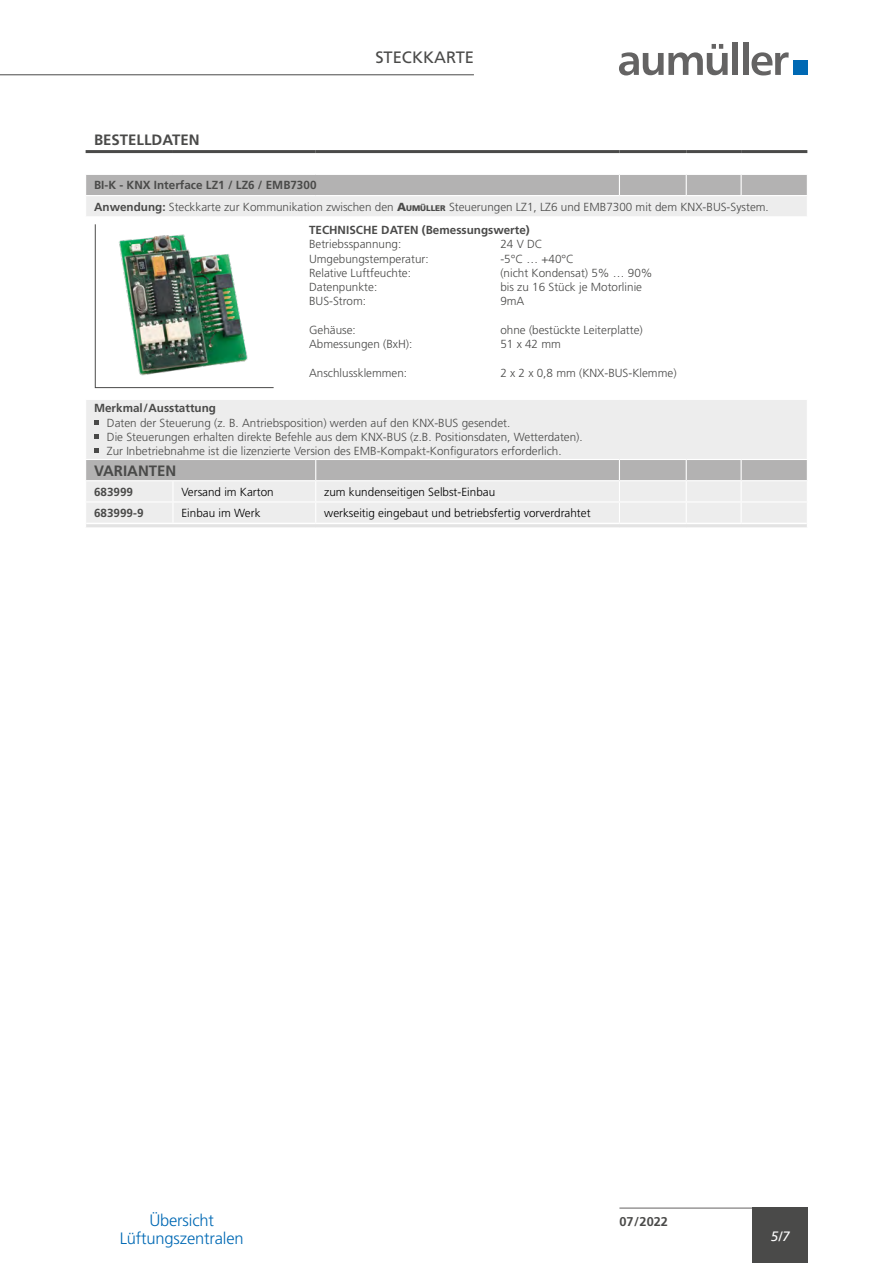
<style>
.page{position:relative;width:893px;height:1263px;background:#fff}
.page>*{position:absolute;margin:0;border:0;box-sizing:border-box;transform-origin:0 0}
.t1{font:300 16.5px/18px "Frutiger LT Std";letter-spacing:-.01em;color:#0069b4;text-align:center}
.t2{font:16.5px "Frutiger LT Std";color:#4a4a49}
.t3{font:700 15px "Frutiger LT Std";color:#4a4a49}
.t4{font:italic 13.5px "Frutiger LT";color:#fff}
.t5{font:700 12.75px "Frutiger LT Std";color:#4a4a49}
.t6{font:300 11.7px/14.2px "Frutiger LT Std";color:#4a4a49}
.t7{font:300 11.7px "Frutiger LT Std";color:#000}
.t8{font:700 11.7px "Frutiger LT Std";color:#4a4a49}
.s1{font-weight:700}
.s2{font-weight:900}
.s3{font-weight:900;font-size:8.25px}
</style>
<div class="page">
<hr style="left:0;top:74px;width:474px;height:1px;background:#4a4a49">
<hr style="left:619px;top:1208px;width:189px;height:1px;background:#646363">
<div style="left:753px;top:1208px;width:55px;height:55px;background:#4a4a49"></div>
<svg style="left:619px;top:44px;width:109px;height:31px"></svg>
<div style="left:732px;top:43px;width:6px;height:32px;background:#646363"></div>
<div style="left:743px;top:43px;width:5px;height:32px;background:#646363"></div>
<svg style="left:751px;top:52px;width:38px;height:23px"></svg>
<div style="left:793px;top:60px;width:15px;height:15px;background:#0069b4"></div>
<div style="left:86px;top:400px;width:721px;height:59px;background:#ededed"></div>
<hr style="left:86px;top:150px;width:87px;height:3px;background:#4a4a49">
<hr style="left:173px;top:150px;width:143px;height:3px;background:#4a4a49">
<hr style="left:316px;top:150px;width:303px;height:3px;background:#4a4a49">
<hr style="left:619px;top:150px;width:67px;height:3px;background:#4a4a49">
<hr style="left:686px;top:150px;width:55px;height:3px;background:#4a4a49">
<hr style="left:741px;top:150px;width:66px;height:3px;background:#4a4a49">
<svg style="left:86px;top:153px;width:721px;height:63px"></svg>
<hr style="left:173px;top:195px;width:143px;height:1px;background:#fff">
<hr style="left:316px;top:195px;width:303px;height:1px;background:#fff">
<hr style="left:619px;top:195px;width:67px;height:1px;background:#fff">
<hr style="left:686px;top:195px;width:55px;height:1px;background:#fff">
<hr style="left:741px;top:195px;width:67px;height:1px;background:#fff">
<svg style="left:86px;top:459px;width:721px;height:68px;background:#dcdcdc"></svg>
<hr style="left:86px;top:523px;width:87px;height:1px;background:#fff">
<hr style="left:173px;top:523px;width:143px;height:1px;background:#fff">
<hr style="left:316px;top:523px;width:303px;height:1px;background:#fff">
<hr style="left:619px;top:523px;width:67px;height:1px;background:#fff">
<hr style="left:686px;top:523px;width:55px;height:1px;background:#fff">
<hr style="left:741px;top:523px;width:66px;height:1px;background:#fff">
<svg style="left:94px;top:420px;width:5px;height:5px"></svg>
<svg style="left:94px;top:434px;width:5px;height:5px"></svg>
<svg style="left:94px;top:449px;width:5px;height:4px"></svg>
<svg style="left:95px;top:224px;width:179px;height:164px"></svg>
<img style="left:117px;top:228px;width:134px;height:156px">
<h1 class="t2" style="left:375px;top:48px;width:100px">STECKKARTE</h1>
<p class="t3" style="left:94px;top:131px;width:107px">BESTELLDATEN</p>
<p class="t6" style="left:94px;top:175px;width:676px;line-height:21.3px"><span class="s1">BI-K - KNX Interface LZ1 / LZ6 / EMB7300<br>Anwendung:</span> Steckkarte zur Kommunikation zwischen den <span class="s2">A</span><span class="s3">UMÜLLER</span> Steuerungen LZ1, LZ6 und EMB7300 mit dem KNX-BUS-System.</p>
<p class="t8" style="left:309px;top:223px;width:222px">TECHNISCHE DATEN (Bemessungswerte)</p>
<p class="t6" style="left:309px;top:237px;width:94px">Betriebsspannung:</p>
<p class="t6" style="left:500px;top:237px;width:44px">24 V DC</p>
<p class="t6" style="left:309px;top:252px;width:121px">Umgebungstemperatur:</p>
<p class="t6" style="left:500px;top:252px;width:75px">-5°C … +40°C</p>
<p class="t6" style="left:309px;top:266px;width:104px">Relative Luftfeuchte:</p>
<p class="t6" style="left:500px;top:266px;width:154px">(nicht Kondensat) 5% … 90%</p>
<p class="t6" style="left:309px;top:280px;width:70px">Datenpunkte:</p>
<p class="t6" style="left:500px;top:280px;width:143px">bis zu 16 Stück je Motorlinie</p>
<p class="t6" style="left:309px;top:294px;width:58px">BUS-Strom:</p>
<p class="t6" style="left:500px;top:294px;width:26px">9mA</p>
<p class="t6" style="left:309px;top:323px;width:48px">Gehäuse:</p>
<p class="t6" style="left:500px;top:323px;width:144px">ohne (bestückte Leiterplatte)</p>
<p class="t6" style="left:309px;top:337px;width:105px">Abmessungen (BxH):</p>
<p class="t6" style="left:500px;top:337px;width:62px">51 x 42 mm</p>
<p class="t6" style="left:309px;top:366px;width:100px">Anschlussklemmen:</p>
<p class="t6" style="left:500px;top:366px;width:178px">2 x 2 x 0,8 mm (KNX-BUS-Klemme)</p>
<p class="t8" style="left:94px;top:401px;width:123px">Merkmal/Ausstattung</p>
<p class="t6" style="left:107px;top:416px;width:477px">Daten der Steuerung (z. B. Antriebsposition) werden auf den KNX-BUS gesendet.<br>Die Steuerungen erhalten direkte Befehle aus dem KNX-BUS (z.B. Positionsdaten, Wetterdaten).<br>Zur Inbetriebnahme ist die lizenzierte Version des EMB-Kompakt-Konfigurators erforderlich.</p>
<p class="t3" style="left:94px;top:462px;width:84px">VARIANTEN</p>
<p class="t8" style="left:94px;top:485px;width:41px">683999</p>
<p class="t7" style="left:181px;top:485px;width:94px">Versand im Karton</p>
<p class="t7" style="left:324px;top:485px;width:172px">zum kundenseitigen Selbst-Einbau</p>
<p class="t8" style="left:94px;top:506px;width:51px">683999-9</p>
<p class="t7" style="left:181px;top:506px;width:81px">Einbau im Werk</p>
<p class="t7" style="left:324px;top:506px;width:268px">werkseitig eingebaut und betriebsfertig vorverdrahtet</p>
<h1 class="t1" style="left:120px;top:1212px;width:125px">Übersicht<br>Lüftungszentralen</h1>
<p class="t5" style="left:619px;top:1214px;width:50px">07/2022</p>
<p class="t4" style="left:771px;top:1229px;width:20px">5/7</p>
</div>
